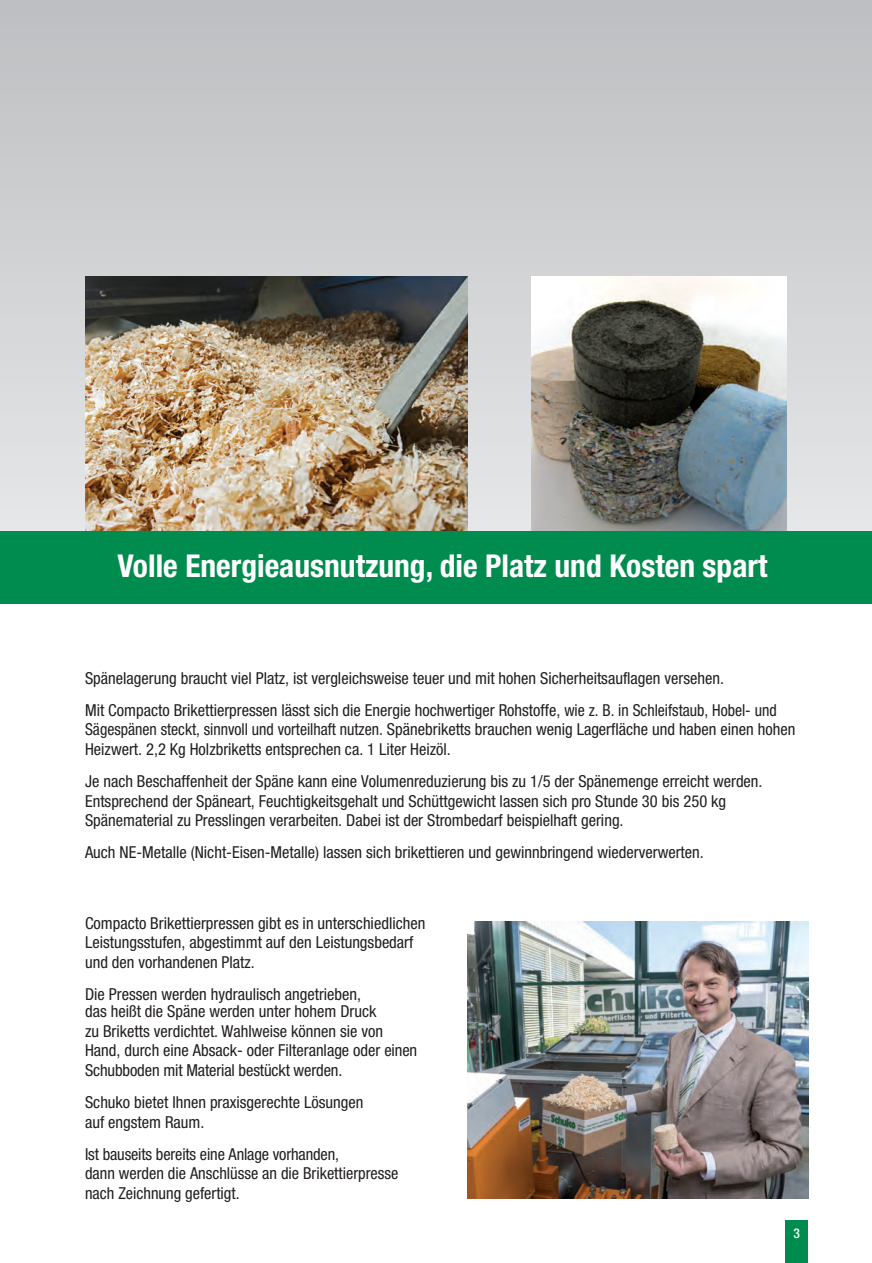
<style>
.page{position:relative;width:872px;height:1263px;background:#fff}
.page>*{position:absolute;margin:0;border:0;box-sizing:border-box;transform-origin:0 0}
.Style5{font:700 condensed 31.5px "Helvetica Neue LT Pro";color:#fff}
.Style6{font:condensed 16.5px/19.5px "Helvetica Neue LT Pro";color:#231f20}
.Style7{font:condensed 16.5px/19.5px "Helvetica Neue LT Pro";color:#231f20}
.t1{font:500 condensed 13.5px "Helvetica Neue LT Pro";color:#fff}
</style>
<div class="page">
<div style="left:785px;top:1220px;width:23px;height:43px;background:#008c4e"></div>
<div style="left:0;top:0;width:872px;height:531px;background:linear-gradient(to bottom,#bebfc1,#e6e7e9)"></div>
<img style="left:468px;top:922px;width:340px;height:276px">
<img style="left:85px;top:276px;width:383px;height:255px">
<img style="left:531px;top:277px;width:256px;height:254px">
<div style="left:0;top:531px;width:872px;height:73px;background:#008c4e"></div>
<p class="Style5" style="left:117px;top:547px;width:651px">Volle Energieausnutzung, die Platz und Kosten spart</p>
<p class="Style6" style="left:85px;top:668px;width:640px">Spänelagerung braucht viel Platz, ist vergleichsweise teuer und mit hohen Sicherheitsauflagen versehen.</p>
<p class="Style6" style="left:85px;top:700px;width:712px">Mit Compacto Brikettierpressen lässt sich die Energie hochwertiger Rohstoffe, wie z. B. in Schleifstaub, Hobel- und<br>Sägespänen steckt, sinnvoll und vorteilhaft nutzen. Spänebriketts brauchen wenig Lagerfläche und haben einen hohen<br>Heizwert. 2,2 Kg Holzbriketts entsprechen ca. 1 Liter Heizöl.</p>
<p class="Style6" style="left:85px;top:771px;width:679px">Je nach Beschaffenheit der Späne kann eine Volumenreduzierung bis zu 1/5 der Spänemenge erreicht werden.<br>Entsprechend der Späneart, Feuchtigkeitsgehalt und Schüttgewicht lassen sich pro Stunde 30 bis 250 kg<br>Spänematerial zu Presslingen verarbeiten. Dabei ist der Strombedarf beispielhaft gering.</p>
<p class="Style6" style="left:85px;top:843px;width:620px">Auch NE-Metalle (Nicht-Eisen-Metalle) lassen sich brikettieren und gewinnbringend wiederverwerten.</p>
<p class="Style7" style="left:85px;top:913px;width:342px">Compacto Brikettierpressen gibt es in unterschiedlichen<br>Leistungsstufen, abgestimmt auf den Leistungsbedarf und den vorhandenen Platz.</p>
<p class="Style7" style="left:85px;top:985px;width:293px;line-height:17.2px">Die Pressen werden hydraulisch angetrieben, das heißt die Späne werden unter hohem Druck</p>
<p class="Style7" style="left:85px;top:1021px;width:334px">zu Briketts verdichtet. Wahlweise können sie von<br>Hand, durch eine Absack- oder Filteranlage oder einen<br>Schubboden mit Material bestückt werden.</p>
<p class="Style7" style="left:85px;top:1092px;width:280px">Schuko bietet Ihnen praxisgerechte Lösungen auf engstem Raum.</p>
<p class="Style7" style="left:85px;top:1144px;width:315px">Ist bauseits bereits eine Anlage vorhanden,<br>dann werden die Anschlüsse an die Brikettierpresse nach Zeichnung gefertigt.</p>
<p class="t1" style="left:793px;top:1225px;width:8px">3</p>
</div>
